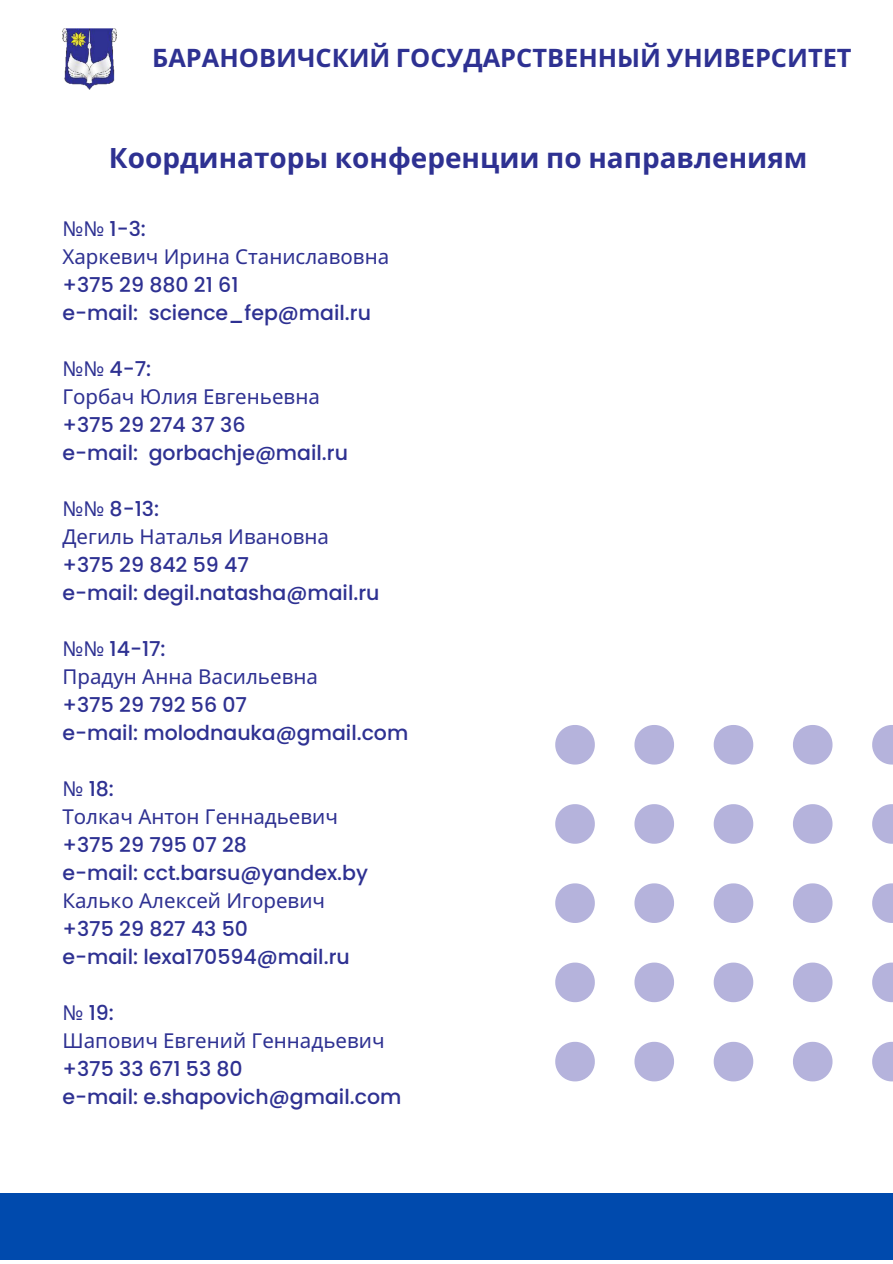
<style>
.page{position:relative;width:893px;height:1264px;background:#fff}
.page>*{position:absolute;margin:0;border:0;box-sizing:border-box;transform-origin:0 0}
.t1{font:700 27.9px "Noto Sans";color:#2e3192}
.t2{font:700 25.35px "Noto Sans";color:#2e3192}
.t3{font:500 20.55px/27.9px "Poppins";color:#2e3192}
.t4{font:20.55px "Noto Sans";color:#2e3192}
.s1{font-family:"Noto Sans";font-weight:400}
</style>
<div class="page">
<img style="left:62px;top:29px;width:54px;height:60px">
<div style="left:0;top:1193px;width:892px;height:67px;background:#004aad"></div>
<svg style="left:555px;top:725px;width:39px;height:39px"></svg>
<svg style="left:555px;top:804px;width:39px;height:39px"></svg>
<svg style="left:555px;top:883px;width:39px;height:40px"></svg>
<svg style="left:555px;top:962px;width:39px;height:40px"></svg>
<svg style="left:555px;top:1041px;width:39px;height:40px"></svg>
<svg style="left:634px;top:725px;width:40px;height:39px"></svg>
<svg style="left:634px;top:804px;width:40px;height:39px"></svg>
<svg style="left:634px;top:883px;width:40px;height:40px"></svg>
<svg style="left:634px;top:962px;width:40px;height:40px"></svg>
<svg style="left:634px;top:1041px;width:40px;height:40px"></svg>
<svg style="left:713px;top:725px;width:40px;height:39px"></svg>
<svg style="left:713px;top:804px;width:40px;height:39px"></svg>
<svg style="left:713px;top:883px;width:40px;height:40px"></svg>
<svg style="left:713px;top:962px;width:40px;height:40px"></svg>
<svg style="left:713px;top:1041px;width:40px;height:40px"></svg>
<svg style="left:793px;top:725px;width:39px;height:39px"></svg>
<svg style="left:793px;top:804px;width:39px;height:39px"></svg>
<svg style="left:793px;top:883px;width:39px;height:40px"></svg>
<svg style="left:793px;top:962px;width:39px;height:40px"></svg>
<svg style="left:793px;top:1041px;width:39px;height:40px"></svg>
<svg style="left:872px;top:725px;width:20px;height:39px"></svg>
<svg style="left:872px;top:804px;width:20px;height:39px"></svg>
<svg style="left:872px;top:883px;width:20px;height:40px"></svg>
<svg style="left:872px;top:962px;width:20px;height:40px"></svg>
<svg style="left:872px;top:1041px;width:20px;height:40px"></svg>
<p class="t2" style="left:152px;top:40px;width:701px">БАРАНОВИЧСКИЙ ГОСУДАРСТВЕННЫЙ УНИВЕРСИТЕТ</p>
<h1 class="t1" style="left:109px;top:138px;width:700px">Координаторы конференции по направлениям</h1>
<p class="t3" style="left:62px;top:215px;width:85px"><span class="s1">№№</span> 1-3:</p>
<p class="t4" style="left:62px;top:242px;width:328px">Харкевич Ирина Станиславовна</p>
<p class="t3" style="left:62px;top:271px;width:310px">+375 29 880 21 61<br>e-mail: science_fep@mail.ru</p>
<p class="t3" style="left:62px;top:355px;width:90px"><span class="s1">№№</span> 4-7:</p>
<p class="t4" style="left:62px;top:382px;width:259px">Горбач Юлия Евгеньевна</p>
<p class="t3" style="left:62px;top:411px;width:287px">+375 29 274 37 36<br>e-mail: gorbachje@mail.ru</p>
<p class="t3" style="left:62px;top:495px;width:98px"><span class="s1">№№</span> 8-13:</p>
<p class="t4" style="left:62px;top:522px;width:268px">Дегиль Наталья Ивановна</p>
<p class="t3" style="left:62px;top:551px;width:318px">+375 29 842 59 47<br>e-mail: degil.natasha@mail.ru</p>
<p class="t3" style="left:62px;top:635px;width:105px"><span class="s1">№№</span> 14-17:</p>
<p class="t4" style="left:62px;top:662px;width:257px">Прадун Анна Васильевна</p>
<p class="t3" style="left:62px;top:691px;width:347px">+375 29 792 56 07<br>e-mail: molodnauka@gmail.com</p>
<p class="t3" style="left:62px;top:775px;width:53px"><span class="s1">№</span> 18:</p>
<p class="t4" style="left:62px;top:802px;width:277px">Толкач Антон Геннадьевич</p>
<p class="t3" style="left:62px;top:830px;width:307px">+375 29 795 07 28<br>e-mail: cct.barsu@yandex.by</p>
<p class="t4" style="left:62px;top:886px;width:264px">Калько Алексей Игоревич</p>
<p class="t3" style="left:62px;top:914px;width:289px">+375 29 827 43 50<br>e-mail: lexa170594@mail.ru</p>
<p class="t3" style="left:62px;top:998px;width:53px"><span class="s1">№</span> 19:</p>
<p class="t4" style="left:62px;top:1025px;width:323px">Шапович Евгений Геннадьевич</p>
<p class="t3" style="left:62px;top:1054px;width:340px">+375 33 671 53 80<br>e-mail: e.shapovich@gmail.com</p>
</div>
